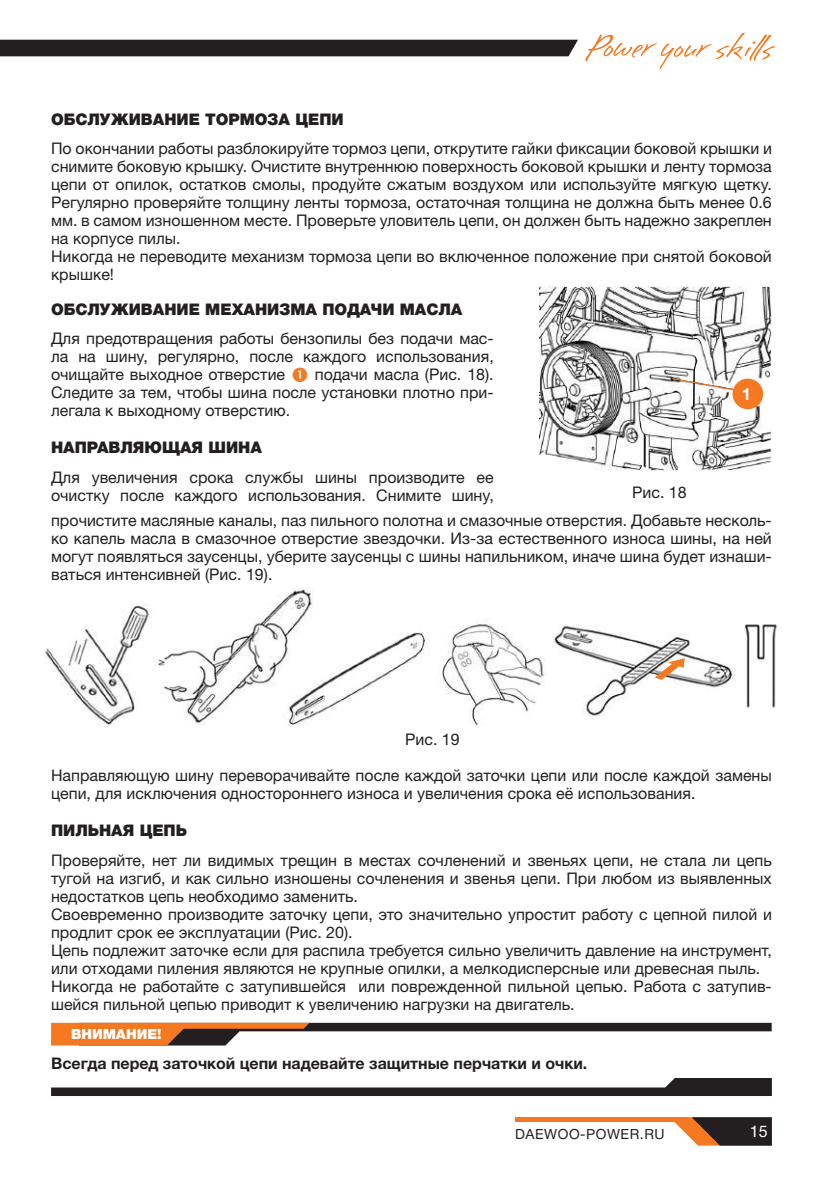
<style>
.page{position:relative;width:840px;height:1191px;background:#fff}
.page>*{position:absolute;margin:0;border:0;box-sizing:border-box;transform-origin:0 0}
.t1{font:700 16.8px "Helvetica Neue LTW1 G";color:#fff}
.t2{font:16px/18px "Helvetica Neue LTW1 G";color:#231f20}
.t3{font:900 16px "Helvetica Neue LTW1 G";color:#231f20}
.t4{font:700 16px "Helvetica Neue LTW1 G";color:#231f20}
.t5{font:16px "Helvetica Neue Cyr";color:#fff}
.t6{font:14px "Helvetica 5 Normal";letter-spacing:.04em;color:#231f20}
.t7{font:900 14px "Helvetica Neue LTW1 G";color:#fff}
</style>
<div class="page">
<div style="left:0;top:40px;width:577px;height:16px;background:#231f20"></div>
<svg style="left:585px;top:33px;width:189px;height:36px"></svg>
<svg style="left:674px;top:1117px;width:97px;height:28px"></svg>
<div style="left:514px;top:1117px;width:174px;height:5px;background:#f47921"></div>
<img style="left:552px;top:624px;width:226px;height:92px">
<img style="left:539px;top:286px;width:232px;height:185px">
<div style="left:732px;top:378px;width:30px;height:31px;background:#f47921;border-radius:50%"></div>
<svg style="left:670px;top:377px;width:65px;height:14px"></svg>
<img style="left:45px;top:587px;width:500px;height:137px">
<svg style="left:654px;top:658px;width:32px;height:22px"></svg>
<svg style="left:51px;top:1022px;width:720px;height:23px"></svg>
<svg style="left:51px;top:1078px;width:720px;height:18px"></svg>
<p class="t3" style="left:51px;top:109px;width:294px">ОБСЛУЖИВАНИЕ ТОРМОЗА ЦЕПИ</p>
<p class="t2" style="left:51px;top:139px;width:722px">По окончании работы разблокируйте тормоз цепи, открутите гайки фиксации боковой крышки и снимите боковую крышку. Очистите внутреннюю поверхность боковой крышки и ленту тормоза цепи от опилок, остатков смолы, продуйте сжатым воздухом или используйте мягкую щетку.<br>Регулярно проверяйте толщину ленты тормоза, остаточная толщина не должна быть менее 0.6 мм. в самом изношенном месте. Проверьте уловитель цепи, он должен быть надежно закреплен на корпусе пилы.<br>Никогда не переводите механизм тормоза цепи во включенное положение при снятой боковой крышке!</p>
<p class="t3" style="left:51px;top:299px;width:412px">ОБСЛУЖИВАНИЕ МЕХАНИЗМА ПОДАЧИ МАСЛА</p>
<p class="t2" style="left:51px;top:329px;width:444px;text-align:justify">Для предотвращения работы бензопилы без подачи мас&shy;ла на шину, регулярно, после каждого использования, очищайте выходное отверстие</p>
<p class="t2" style="left:51px;top:365px;width:444px;text-align:justify;text-indent:264px">подачи масла (Рис. 18).<br>Следите за тем, чтобы шина после установки плотно при&shy;легала к выходному отверстию.</p>
<p class="t3" style="left:51px;top:438px;width:212px">НАПРАВЛЯЮЩАЯ ШИНА</p>
<p class="t2" style="left:51px;top:468px;width:444px">Для увеличения срока службы шины производите ее очистку после каждого использования. Снимите шину,</p>
<p class="t1" style="left:741px;top:383px;width:11px">1</p>
<p class="t2" style="left:631px;top:483px;width:56px">Рис. 18</p>
<p class="t2" style="left:51px;top:511px;width:722px;text-align:justify">прочистите масляные каналы, паз пильного полотна и смазочные отверстия. Добавьте несколь&shy;ко капель масла в смазочное отверстие звездочки. Из-за естественного износа шины, на ней могут появляться заусенцы, уберите заусенцы с шины напильником, иначе шина будет изнаши&shy;ваться интенсивней (Рис. 19).</p>
<p class="t2" style="left:405px;top:730px;width:56px">Рис. 19</p>
<p class="t2" style="left:51px;top:766px;width:722px">Направляющую шину переворачивайте после каждой заточки цепи или после каждой замены цепи, для исключения одностороннего износа и увеличения срока её использования.</p>
<p class="t3" style="left:51px;top:821px;width:137px">ПИЛЬНАЯ ЦЕПЬ</p>
<p class="t2" style="left:51px;top:851px;width:722px">Проверяйте, нет ли видимых трещин в местах сочленений и звеньях цепи, не стала ли цепь тугой на изгиб, и как сильно изношены сочленения и звенья цепи. При любом из выявленных недостатков цепь необходимо заменить.<br>Своевременно производите заточку цепи, это значительно упростит работу с цепной пилой и продлит срок ее эксплуатации (Рис. 20).<br>Цепь подлежит заточке если для распила требуется сильно увеличить давление на инструмент, или отходами пиления являются не крупные опилки, а мелкодисперсные или древесная пыль.<br>Никогда не работайте с затупившейся или поврежденной пильной цепью. Работа с затупив&shy;шейся пильной цепью приводит к увеличению нагрузки на двигатель.</p>
<p class="t7" style="left:71px;top:1025px;width:92px">ВНИМАНИЕ!</p>
<p class="t4" style="left:51px;top:1053px;width:537px">Всегда перед заточкой цепи надевайте защитные перчатки и очки.</p>
<p class="t6" style="left:514px;top:1126px;width:151px">DAEWOO-POWER.RU</p>
<p class="t5" style="left:749px;top:1122px;width:19px">15</p>
</div>
